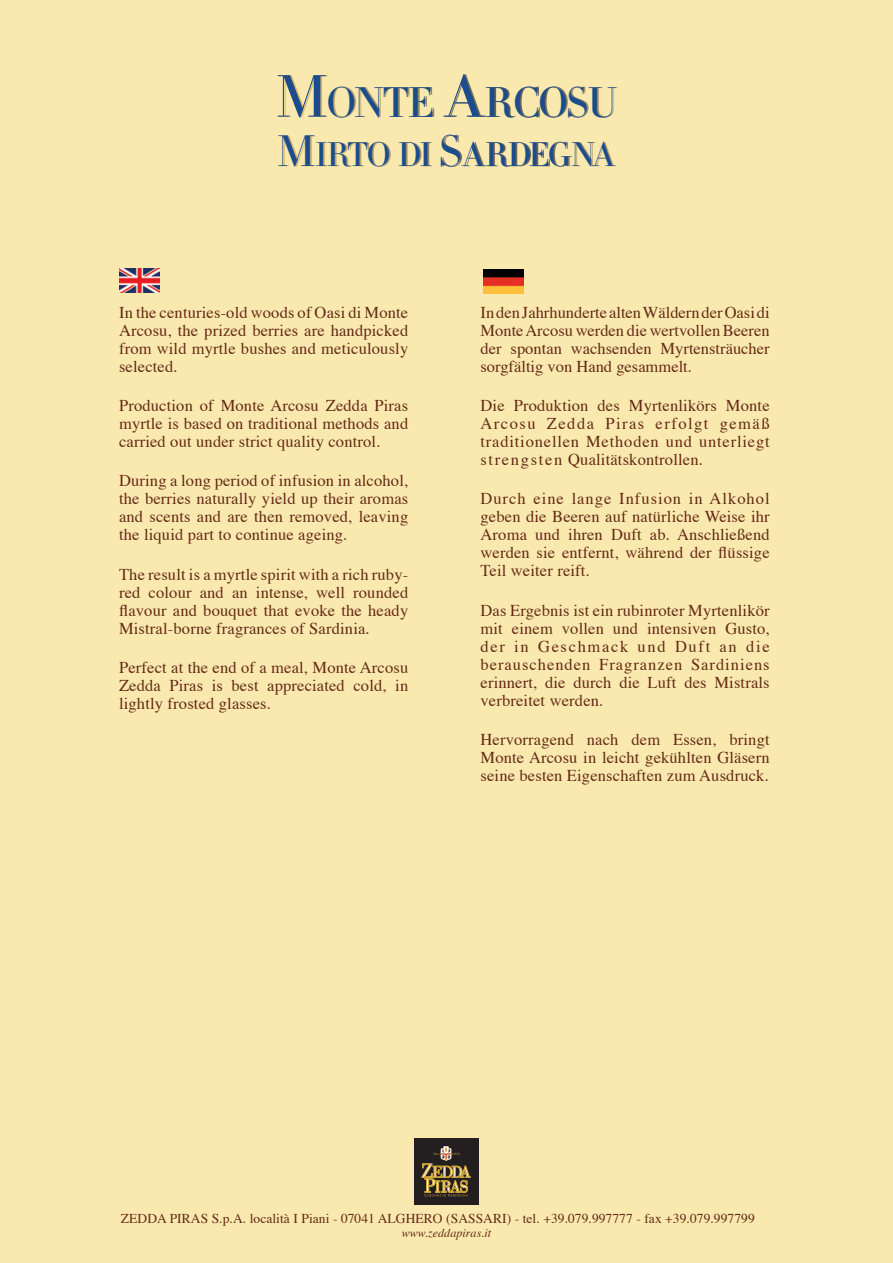
<style>
.page{position:relative;width:893px;height:1263px;background:#fae9af}
.page>*{position:absolute;margin:0;border:0;box-sizing:border-box;transform-origin:0 0}
.t1{font:45px "Baron Didot Text";color:#1b4c8c}
.t2{font:36px "Baron Didot Text";letter-spacing:-.015em;color:#1b4c8c}
.t3{font:16.5px/18px "Times";letter-spacing:.01em;color:#642a16;text-align:justify}
.t4{font:13.5px "Times";letter-spacing:.005em;color:#642a16}
.t5{font:italic 12px "Times";letter-spacing:.005em;color:#642a16}
.s1{font-size:63px}
.s2{font-size:46.5px}
</style>
<div class="page">
<div style="left:414px;top:1138px;width:64px;height:66px;background:#231f20"></div>
<svg style="left:421px;top:1146px;width:50px;height:51px"></svg>
<img style="left:119px;top:269px;width:40px;height:24px">
<img style="left:483px;top:269px;width:40px;height:24px">
<svg style="left:279px;top:75px;width:155px;height:42px"></svg>
<svg style="left:445px;top:74px;width:173px;height:43px"></svg>
<svg style="left:280px;top:136px;width:152px;height:31px"></svg>
<svg style="left:443px;top:135px;width:174px;height:32px"></svg>
<h1 class="t1" style="left:276px;top:86px;width:342px"><span class="s1">M</span>ONTE <span class="s1">A</span>RCOSU</h1>
<h2 class="t2" style="left:278px;top:141px;width:339px"><span class="s2">M</span>IRTO DI <span class="s2">S</span>ARDEGNA</h2>
<p class="t3" style="left:119px;top:305px;width:291px">In the centuries-old woods of Oasi di Monte Arcosu, the prized berries are handpicked from wild myrtle bushes and meticulously selected.</p>
<p class="t3" style="left:119px;top:398px;width:291px">Production of Monte Arcosu Zedda Piras myrtle is based on traditional methods and carried out under strict quality control.</p>
<p class="t3" style="left:119px;top:473px;width:291px">During a long period of infusion in alcohol, the berries naturally yield up their aromas and scents and are then removed, leaving the liquid part to continue ageing.</p>
<p class="t3" style="left:119px;top:567px;width:291px">The result is a myrtle spirit with a rich ruby&shy;red colour and an intense, well rounded flavour and bouquet that evoke the heady Mistral-borne fragrances of Sardinia.</p>
<p class="t3" style="left:119px;top:660px;width:291px">Perfect at the end of a meal, Monte Arcosu Zedda Piras is best appreciated cold, in lightly frosted glasses.</p>
<p class="t3" style="left:480px;top:305px;width:291px">In den Jahrhunderte alten Wäldern der Oasi di Monte Arcosu werden die wertvollen Beeren der spontan wachsenden Myrtensträucher sorgfältig von Hand gesammelt.</p>
<p class="t3" style="left:480px;top:398px;width:291px">Die Produktion des Myrtenlikörs Monte Arcosu Zedda Piras erfolgt gemäß traditionellen Methoden und unterliegt strengsten Qualitätskontrollen.</p>
<p class="t3" style="left:480px;top:491px;width:291px">Durch eine lange Infusion in Alkohol geben die Beeren auf natürliche Weise ihr Aroma und ihren Duft ab. Anschließend werden sie entfernt, während der flüssige Teil weiter reift.</p>
<p class="t3" style="left:480px;top:603px;width:291px">Das Ergebnis ist ein rubinroter Myrtenlikör mit einem vollen und intensiven Gusto, der in Geschmack und Duft an die berauschenden Fragranzen Sardiniens erinnert, die durch die Luft des Mistrals verbreitet werden.</p>
<p class="t3" style="left:480px;top:732px;width:291px">Hervorragend nach dem Essen, bringt Monte Arcosu in leicht gekühlten Gläsern seine besten Eigenschaften zum Ausdruck.</p>
<p class="t4" style="left:121px;top:1213px;width:635px">ZEDDA PIRAS S.p.A. località I Piani - 07041 ALGHERO (SASSARI) - tel. +39.079.997777 - fax +39.079.997799</p>
<p class="t5" style="left:402px;top:1228px;width:91px">www.zeddapiras.it</p>
</div>
